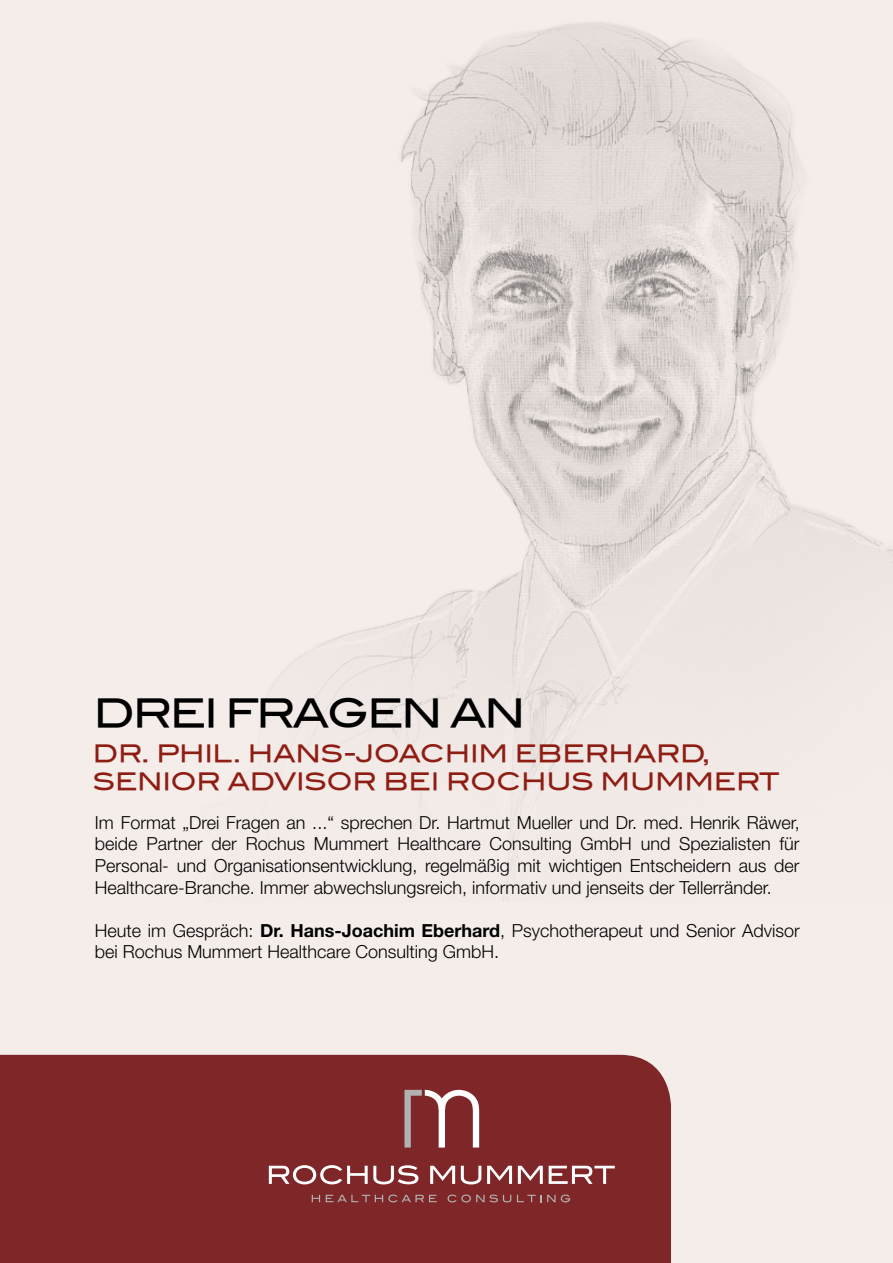
<style>
.page{position:relative;width:893px;height:1263px;background:#f5edea}
.page>*{position:absolute;margin:0;border:0;box-sizing:border-box;transform-origin:0 0}
.t1{font:39px "Blair Md ITCTT Medium";letter-spacing:-.06em;color:#000}
.t2{font:24px/28.8px "Blair Md ITCTT Medium";letter-spacing:-.01em;color:#8e1d13}
.t3{font:300 18px/21.6px "Helvetica Neue LT Std";color:#000;text-align:justify}
.s1{font-weight:700}
</style>
<div class="page">
<img style="left:264px;top:22px;width:629px;height:879px">
<div style="left:0;top:1055px;width:671px;height:208px;background:#7f2628"></div>
<svg style="left:404px;top:1090px;width:75px;height:57px"></svg>
<svg style="left:269px;top:1165px;width:149px;height:19px"></svg>
<svg style="left:430px;top:1166px;width:25px;height:18px"></svg>
<svg style="left:461px;top:1166px;width:20px;height:18px"></svg>
<svg style="left:487px;top:1166px;width:25px;height:18px"></svg>
<svg style="left:518px;top:1166px;width:25px;height:18px"></svg>
<svg style="left:549px;top:1166px;width:66px;height:18px"></svg>
<svg style="left:312px;top:1195px;width:8px;height:7px"></svg>
<svg style="left:326px;top:1194px;width:111px;height:8px"></svg>
<svg style="left:447px;top:1194px;width:64px;height:8px"></svg>
<svg style="left:517px;top:1195px;width:24px;height:7px"></svg>
<svg style="left:547px;top:1194px;width:23px;height:8px"></svg>
<h1 class="t1" style="left:94px;top:689px;width:434px">DREI FRAGEN AN</h1>
<h2 class="t2" style="left:93px;top:738px;width:688px">DR. PHIL. HANS-JOACHIM EBERHARD,<br>SENIOR ADVISOR BEI ROCHUS MUMMERT</h2>
<p class="t3" style="left:95px;top:811px;width:706px">Im Format „Drei Fragen an ...“ sprechen Dr. Hartmut Mueller und Dr. med. Henrik Räwer, beide Partner der Rochus Mummert Healthcare Consulting GmbH und Spezialisten für Personal- und Organisationsentwicklung, regelmäßig mit wichtigen Entscheidern aus der Healthcare-Branche. Immer abwechslungsreich, informativ und jenseits der Tellerränder.</p>
<p class="t3" style="left:95px;top:919px;width:706px">Heute im Gespräch: <span class="s1">Dr. Hans-Joachim Eberhard</span>, Psychotherapeut und Senior Advisor bei Rochus Mummert Healthcare Consulting GmbH.</p>
</div>
